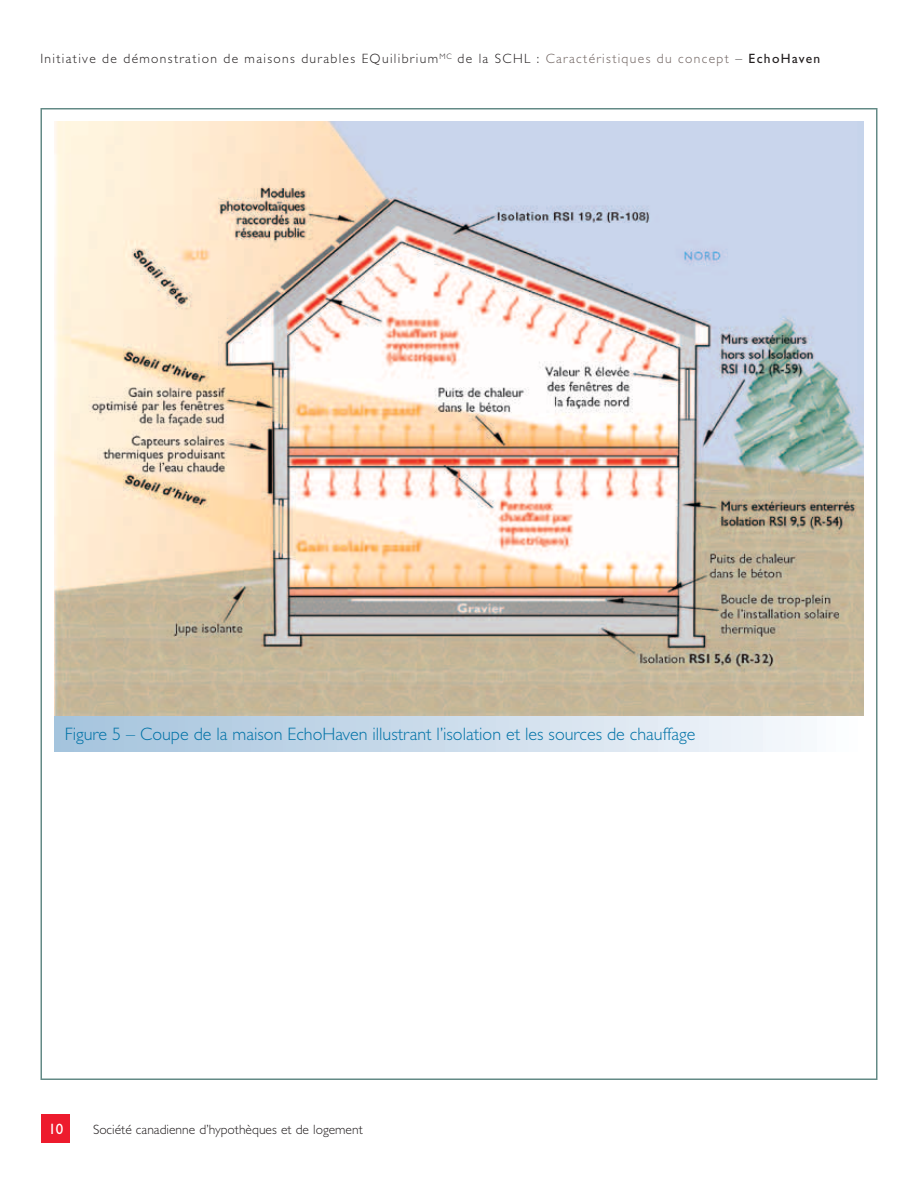
<style>
.page{position:relative;width:918px;height:1188px;background:#fff}
.page>*{position:absolute;margin:0;border:0;box-sizing:border-box;transform-origin:0 0}
.t1{font:300 18px "Gill Sans Std";color:#0072a7}
.t2{font:15px "Gill Sans Std";color:#fff}
.t3{font:300 13.5px "Gill Sans Std";letter-spacing:.1em;color:#231f20}
.t4{font:300 13.5px "Gill Sans Std";color:#231f20}
.s1{color:#6e625f}
.s2{font-weight:400}
</style>
<div class="page">
<div style="left:42px;top:1115px;width:28px;height:28px;background:#ed1b2d"></div>
<img style="left:54px;top:122px;width:810px;height:595px">
<div style="left:54px;top:717px;width:810px;height:35px;background:linear-gradient(to right,#a3c2dc,#fafbfd)"></div>
<p class="t3" style="left:40px;top:51px;width:781px">Initiative de démonstration de maisons durables EQuilibrium<sup>MC</sup> de la SCHL : <span class="s1">Caractéristiques du concept</span> – <span class="s2">EchoHaven</span></p>
<h1 class="t1" style="left:65px;top:724px;width:632px">Figure 5 – Coupe de la maison EchoHaven illustrant l’isolation et les sources de chauffage</h1>
<p class="t2" style="left:48px;top:1120px;width:16px">10</p>
<p class="t4" style="left:93px;top:1122px;width:271px">Société canadienne d’hypothèques et de logement</p>
</div>
